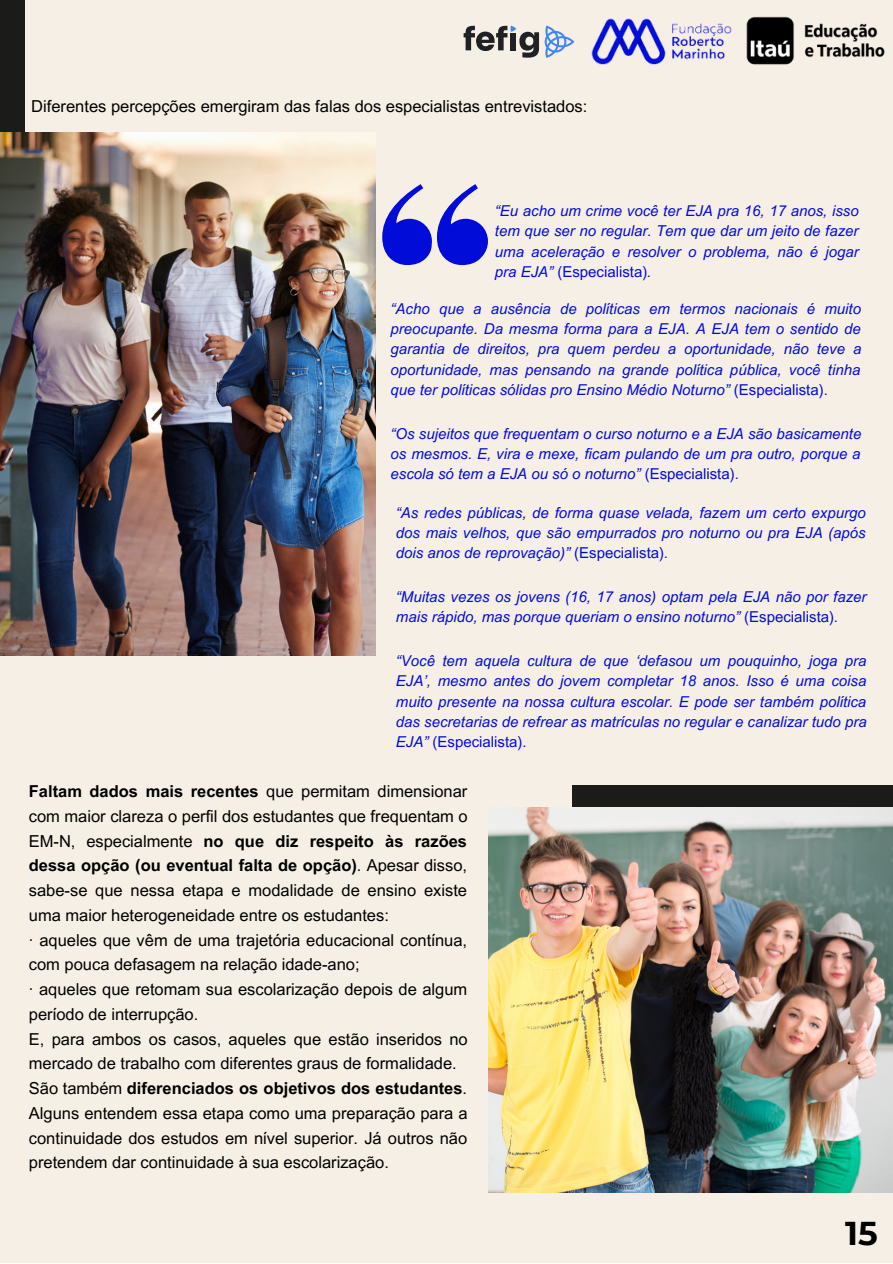
<style>
.page{position:relative;width:893px;height:1264px;background:#fff}
.page>*{position:absolute;margin:0;border:0;box-sizing:border-box;transform-origin:0 0}
.t1{font:700 33px "Montserrat";color:#000}
.t2{font:16.5px/24.8px "Arial MT Pro";color:#000}
.t3{font:italic 15px/20.2px "Arial MT Pro";color:#010cd9;text-align:justify}
.s1{font-style:normal}
.s2{font-weight:700}
</style>
<div class="page">
<div style="left:0;top:0;width:892px;height:1262px;background:#f6efe5"></div>
<img style="left:591px;top:18px;width:141px;height:47px">
<svg style="left:463px;top:25px;width:111px;height:33px"></svg>
<img style="left:746px;top:16px;width:139px;height:49px">
<div style="left:0;top:0;width:25px;height:302px;background:#1b1b1a"></div>
<div style="left:572px;top:785px;width:320px;height:388px;background:#1b1b1a"></div>
<img style="left:0;top:132px;width:375px;height:523px">
<img style="left:488px;top:807px;width:404px;height:385px">
<svg style="left:382px;top:184px;width:106px;height:81px"></svg>
<p class="t2" style="left:31px;top:96px;width:557px">Diferentes percepções emergiram das falas dos especialistas entrevistados:</p>
<p class="t3" style="left:495px;top:203px;width:365px">“Eu acho um crime você ter EJA pra 16, 17 anos, isso tem que ser no regular. Tem que dar um jeito de fazer uma aceleração e resolver o problema, não é jogar pra EJA” <span class="s1">(Especialista)</span>.</p>
<p class="t3" style="left:390px;top:300px;width:472px">“Acho que a ausência de políticas em termos nacionais é muito preocupante. Da mesma forma para a EJA. A EJA tem o sentido de garantia de direitos, pra quem perdeu a oportunidade, não teve a oportunidade, mas pensando na grande política pública, você tinha que ter políticas sólidas pro Ensino Médio Noturno” <span class="s1">(Especialista).</span></p>
<p class="t3" style="left:390px;top:425px;width:472px">“Os sujeitos que frequentam o curso noturno e a EJA são basicamente os mesmos. E, vira e mexe, ficam pulando de um pra outro, porque a escola só tem a EJA ou só o noturno” <span class="s1">(Especialista).</span></p>
<p class="t3" style="left:396px;top:504px;width:471px">“As redes públicas, de forma quase velada, fazem um certo expurgo dos mais velhos, que são empurrados pro noturno ou pra EJA (após dois anos de reprovação)” <span class="s1">(Especialista)</span>.</p>
<p class="t3" style="left:396px;top:588px;width:472px">“Muitas vezes os jovens (16, 17 anos) optam pela EJA não por fazer mais rápido, mas porque queriam o ensino noturno” <span class="s1">(Especialista)</span>.</p>
<p class="t3" style="left:396px;top:652px;width:472px">“Você tem aquela cultura de que ‘defasou um pouquinho, joga pra EJA’, mesmo antes do jovem completar 18 anos. Isso é uma coisa muito presente na nossa cultura escolar. E pode ser também política das secretarias de refrear as matrículas no regular e canalizar tudo pra EJA” <span class="s1">(Especialista).</span></p>
<p class="t2" style="left:29px;top:781px;width:440px;text-align:justify"><span class="s2">Faltam dados mais recentes</span> que permitam dimensionar com maior clareza o perfil dos estudantes que frequentam o EM-N, especialmente <span class="s2">no que diz respeito às razões dessa opção (ou eventual falta de opção)</span>. Apesar disso, sabe-se que nessa etapa e modalidade de ensino existe uma maior heterogeneidade entre os estudantes:</p>
<p class="t2" style="left:29px;top:929px;width:439px">· aqueles que vêm de uma trajetória educacional contínua, com pouca defasagem na relação idade-ano;</p>
<p class="t2" style="left:29px;top:979px;width:440px">· aqueles que retomam sua escolarização depois de algum período de interrupção.</p>
<p class="t2" style="left:29px;top:1028px;width:440px">E, para ambos os casos, aqueles que estão inseridos no mercado de trabalho com diferentes graus de formalidade.</p>
<p class="t2" style="left:29px;top:1077px;width:440px;text-align:justify">São também <span class="s2">diferenciados os objetivos dos estudantes</span>.<br>Alguns entendem essa etapa como uma preparação para a continuidade dos estudos em nível superior. Já outros não pretendem dar continuidade à sua escolarização.</p>
<p class="t1" style="left:845px;top:1212px;width:34px">15</p>
</div>
